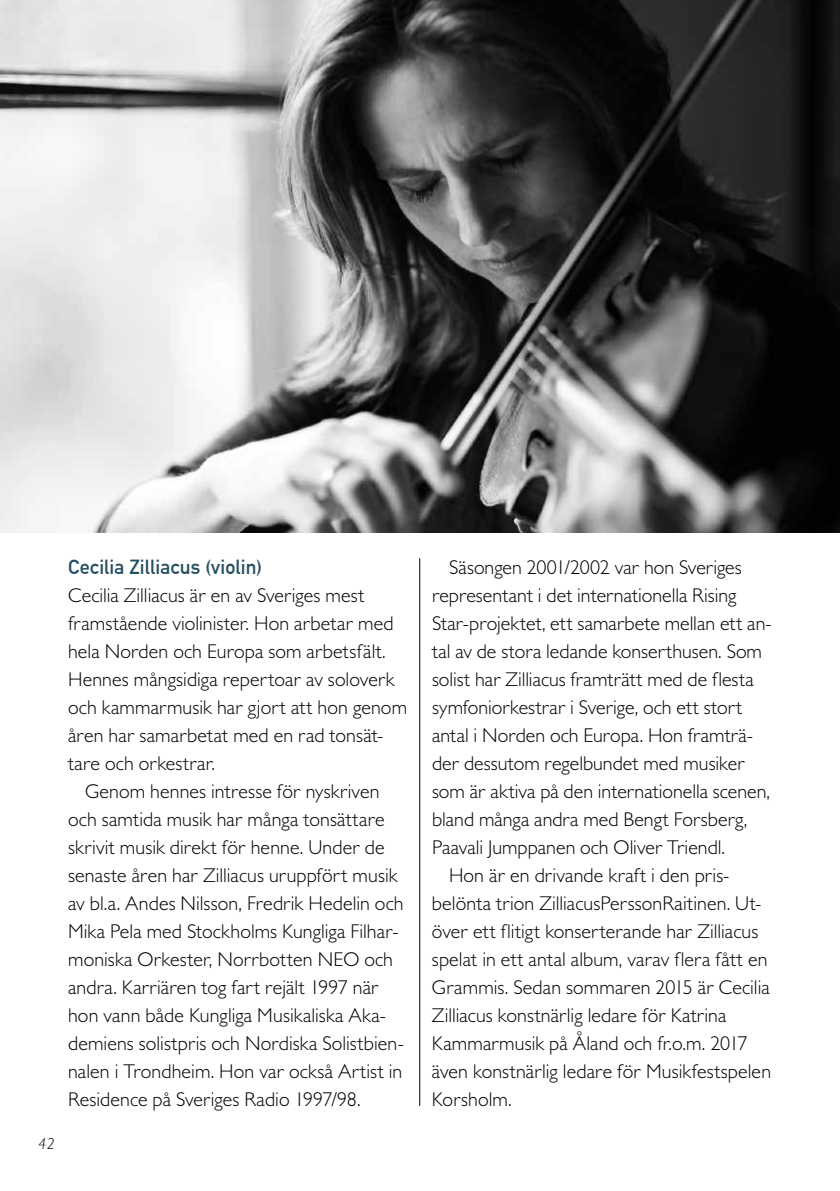
<style>
.page{position:relative;width:840px;height:1191px;background:#fff}
.page>*{position:absolute;margin:0;border:0;box-sizing:border-box;transform-origin:0 0}
.t1{font:300 20px/28px "Gill Sans MT Pro";letter-spacing:.005em;color:#000}
.t2{font:700 20px "DIN Alternate";letter-spacing:.01em;color:#254f60}
.t3{font:italic 300 16px "Gill Sans MT Pro";color:#000}
</style>
<div class="page">
<hr style="left:419px;top:558px;width:1px;height:548px;background:#000">
<img style="left:0;top:0;width:839px;height:532px">
<p class="t3" style="left:38px;top:1134px;width:18px">42</p>
<p class="t2" style="left:68px;top:551px;width:195px">Cecilia Zilliacus (violin)</p>
<p class="t1" style="left:68px;top:580px;width:340px">Cecilia Zilliacus är en av Sveriges mest framstående violinister. Hon arbetar med hela Norden och Europa som arbetsfält.<br>Hennes mångsidiga repertoar av soloverk och kammarmusik har gjort att hon genom åren har samarbetat med en rad tonsät&shy;tare och orkestrar.</p>
<p class="t1" style="left:68px;top:776px;width:337px;text-indent:17px">Genom hennes intresse för nyskriven och samtida musik har många tonsättare skrivit musik direkt för henne. Under de senaste åren har Zilliacus uruppfört musik av bl.a. Andes Nilsson, Fredrik Hedelin och Mika Pela med Stockholms Kungliga Filhar&shy;moniska Orkester, Norrbotten NEO och andra. Karriären tog fart rejält 1997 när hon vann både Kungliga Musikaliska Aka&shy;demiens solistpris och Nordiska Solistbien&shy;nalen i Trondheim. Hon var också Artist in Residence på Sveriges Radio 1997/98.</p>
<p class="t1" style="left:449px;top:552px;width:294px">Säsongen 2001/2002 var hon Sveriges</p>
<p class="t1" style="left:432px;top:580px;width:306px">representant i det internationella Rising</p>
<p class="t1" style="left:432px;top:608px;width:341px">Star-projektet, ett samarbete mellan ett an-</p>
<p class="t1" style="left:432px;top:636px;width:331px">tal av de stora ledande konserthusen. Som</p>
<p class="t1" style="left:432px;top:664px;width:323px">solist har Zilliacus framträtt med de flesta</p>
<p class="t1" style="left:432px;top:692px;width:312px">symfoniorkestrar i Sverige, och ett stort</p>
<p class="t1" style="left:432px;top:720px;width:322px">antal i Norden och Europa. Hon framträ-</p>
<p class="t1" style="left:432px;top:748px;width:314px">der dessutom regelbundet med musiker</p>
<p class="t1" style="left:432px;top:776px;width:339px">som är aktiva på den internationella scenen,</p>
<p class="t1" style="left:432px;top:804px;width:316px">bland många andra med Bengt Forsberg,</p>
<p class="t1" style="left:432px;top:832px;width:294px">Paavali Jumppanen och Oliver Triendl.</p>
<p class="t1" style="left:449px;top:860px;width:280px">Hon är en drivande kraft i den pris-</p>
<p class="t1" style="left:432px;top:888px;width:329px">belönta trion ZilliacusPerssonRaitinen. Ut-</p>
<p class="t1" style="left:432px;top:916px;width:327px">över ett flitigt konserterande har Zilliacus</p>
<p class="t1" style="left:432px;top:944px;width:337px">spelat in ett antal album, varav flera fått en</p>
<p class="t1" style="left:432px;top:972px;width:339px">Grammis. Sedan sommaren 2015 är Cecilia</p>
<p class="t1" style="left:432px;top:1000px;width:296px">Zilliacus konstnärlig ledare för Katrina</p>
<p class="t1" style="left:432px;top:1028px;width:317px">Kammarmusik på Åland och fr.o.m. 2017</p>
<p class="t1" style="left:432px;top:1056px;width:340px">även konstnärlig ledare för Musikfestspelen</p>
<p class="t1" style="left:432px;top:1084px;width:81px">Korsholm.</p>
</div>
